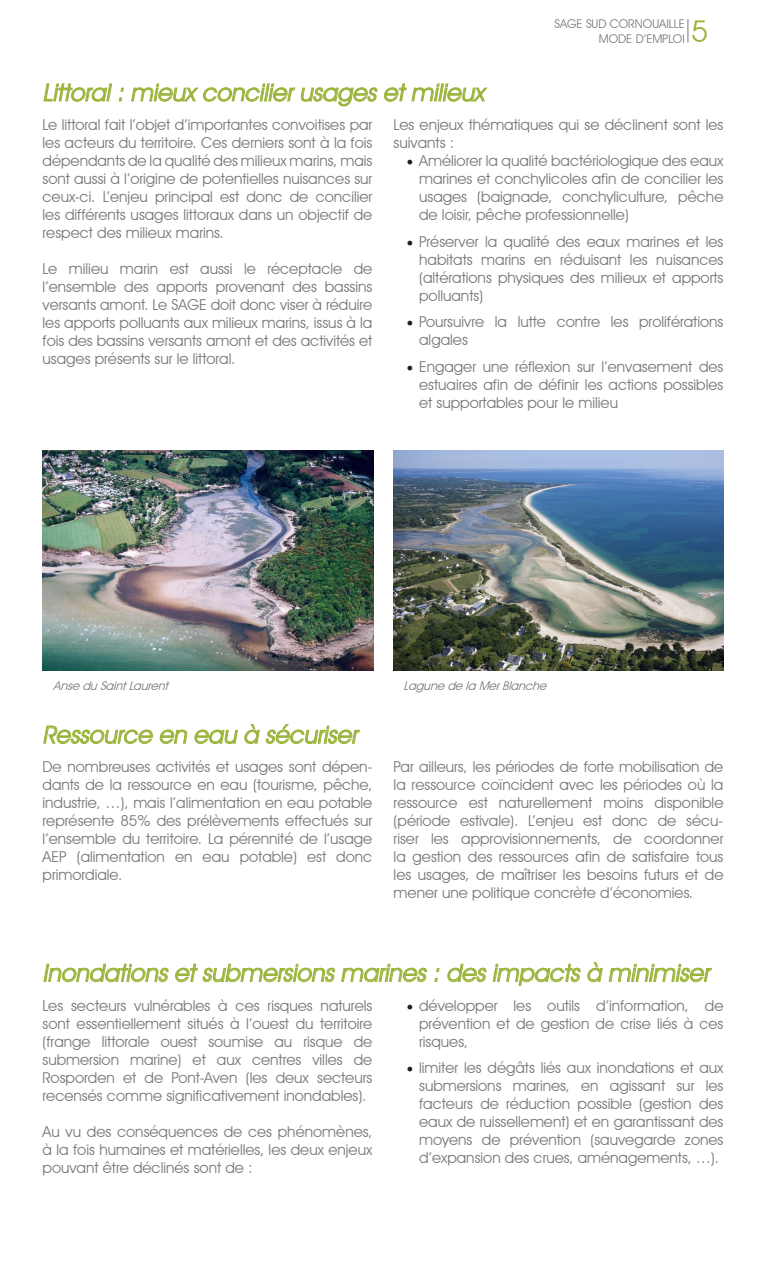
<style>
.page{position:relative;width:766px;height:1276px;background:#fff}
.page>*{position:absolute;margin:0;border:0;box-sizing:border-box;transform-origin:0 0}
.t1{font:30px "Avant Garde IT Cby BT";color:#9bb43b}
.t2{font:italic 24px "Avant Garde IT Cby BT";color:#9bb43b}
.t3{font:15px/18px "Avant Garde IT Cby BT";color:#76787b;text-align:justify}
.t4{font:italic 12px "Avant Garde IT Cby BT";color:#76787b}
.t5{font:12px/14.4px "Avant Garde IT Cby BT";color:#76787b;text-align:right}
.s1{font-family:"Minion Pro";font-size:18px;color:#231f20}
</style>
<div class="page">
<svg style="left:687px;top:19px;width:1px;height:24px"></svg>
<svg style="left:43px;top:83px;width:69px;height:19px"></svg>
<svg style="left:118px;top:87px;width:6px;height:15px"></svg>
<svg style="left:131px;top:83px;width:164px;height:19px"></svg>
<svg style="left:301px;top:87px;width:76px;height:20px"></svg>
<svg style="left:384px;top:83px;width:104px;height:19px"></svg>
<svg style="left:43px;top:963px;width:292px;height:19px"></svg>
<svg style="left:341px;top:963px;width:86px;height:19px"></svg>
<svg style="left:434px;top:968px;width:5px;height:14px"></svg>
<svg style="left:447px;top:963px;width:39px;height:19px"></svg>
<svg style="left:492px;top:963px;width:88px;height:23px"></svg>
<svg style="left:587px;top:962px;width:125px;height:20px"></svg>
<svg style="left:43px;top:725px;width:110px;height:19px"></svg>
<svg style="left:159px;top:729px;width:28px;height:15px"></svg>
<svg style="left:194px;top:729px;width:44px;height:15px"></svg>
<svg style="left:244px;top:724px;width:116px;height:20px"></svg>
<img style="left:43px;top:450px;width:330px;height:220px">
<img style="left:393px;top:450px;width:330px;height:220px">
<p class="t2" style="left:43px;top:78px;width:448px">Littoral : mieux concilier usages et milieux</p>
<p class="t5" style="left:554px;top:17px;width:132px">SAGE SUD CORNOUAILLE<br>MODE D’EMPLOI</p>
<h1 class="t1" style="left:691px;top:13px;width:18px">5</h1>
<p class="t3" style="left:43px;top:116px;width:331px">Le littoral fait l’objet d’importantes convoitises par les acteurs du territoire. Ces derniers sont à la fois dépendants de la qualité des milieux marins, mais sont aussi à l’origine de potentielles nuisances sur ceux-ci. L’enjeu principal est donc de concilier les différents usages littoraux dans un objectif de respect des milieux marins.</p>
<p class="t3" style="left:43px;top:260px;width:331px">Le milieu marin est aussi le réceptacle de l’ensemble des apports provenant des bassins versants amont. Le SAGE doit donc viser à réduire les apports polluants aux milieux marins, issus à la fois des bassins versants amont et des activités et usages présents sur le littoral.</p>
<p class="t3" style="left:393px;top:116px;width:331px">Les enjeux thématiques qui se déclinent sont les suivants :</p>
<p class="t3" style="left:419px;top:152px;width:306px;text-indent:-13px"><span class="s1">•</span> Améliorer la qualité bactériologique des eaux marines et conchylicoles afin de concilier les usages (baignade, conchyliculture, pêche de loisir, pêche professionnelle)</p>
<p class="t3" style="left:419px;top:232px;width:306px;text-indent:-13px"><span class="s1">•</span> Préserver la qualité des eaux marines et les habitats marins en réduisant les nuisances (altérations physiques des milieux et apports polluants)</p>
<p class="t3" style="left:419px;top:313px;width:306px;text-indent:-13px"><span class="s1">•</span> Poursuivre la lutte contre les proliférations algales</p>
<p class="t3" style="left:419px;top:357px;width:306px;text-indent:-13px"><span class="s1">•</span> Engager une réflexion sur l’envasement des estuaires afin de définir les actions possibles et supportables pour le milieu</p>
<p class="t4" style="left:53px;top:679px;width:120px">Anse duSaintLaurent</p>
<p class="t4" style="left:403px;top:679px;width:148px">Lagune de la MerBlanche</p>
<p class="t2" style="left:43px;top:720px;width:321px">Ressource en eau à sécuriser</p>
<p class="t3" style="left:43px;top:758px;width:331px">De nombreuses activités et usages sont dépen&shy;dants de la ressource en eau (tourisme, pêche, industrie, …), mais l’alimentation en eau potable représente 85% des prélèvements effectués sur l’ensemble du territoire. La pérennité de l’usage AEP (alimentation en eau potable) est donc primordiale.</p>
<p class="t3" style="left:393px;top:758px;width:331px">Par ailleurs, les périodes de forte mobilisation de la ressource coïncident avec les périodes où la ressource est naturellement moins disponible (période estivale). L’enjeu est donc de sécu&shy;riser les approvisionnements, de coordonner la gestion des ressources afin de satisfaire tous les usages, de maîtriser les besoins futurs et de mener une politique concrète d’économies.</p>
<p class="t2" style="left:43px;top:958px;width:673px">Inondations et submersions marines : des impacts à minimiser</p>
<p class="t3" style="left:43px;top:996px;width:331px">Les secteurs vulnérables à ces risques naturels sont essentiellement situés à l’ouest du territoire (frange littorale ouest soumise au risque de submersion marine) et aux centres villes de Rosporden et de Pont-Aven (les deux secteurs recensés comme significativement inondables).</p>
<p class="t3" style="left:43px;top:1122px;width:331px">Au vu des conséquences de ces phénomènes, à la fois humaines et matérielles, les deux enjeux pouvant être déclinés sont de :</p>
<p class="t3" style="left:419px;top:996px;width:306px;text-indent:-13px"><span class="s1">•</span> développer les outils d’information, de prévention et de gestion de crise liés à ces risques,</p>
<p class="t3" style="left:419px;top:1058px;width:306px;text-indent:-13px"><span class="s1">•</span> limiter les dégâts liés aux inondations et aux submersions marines, en agissant sur les facteurs de réduction possible (gestion des eaux de ruissellement) et en garantissant des moyens de prévention (sauvegarde zones d’expansion des crues, aménagements, …).</p>
</div>
